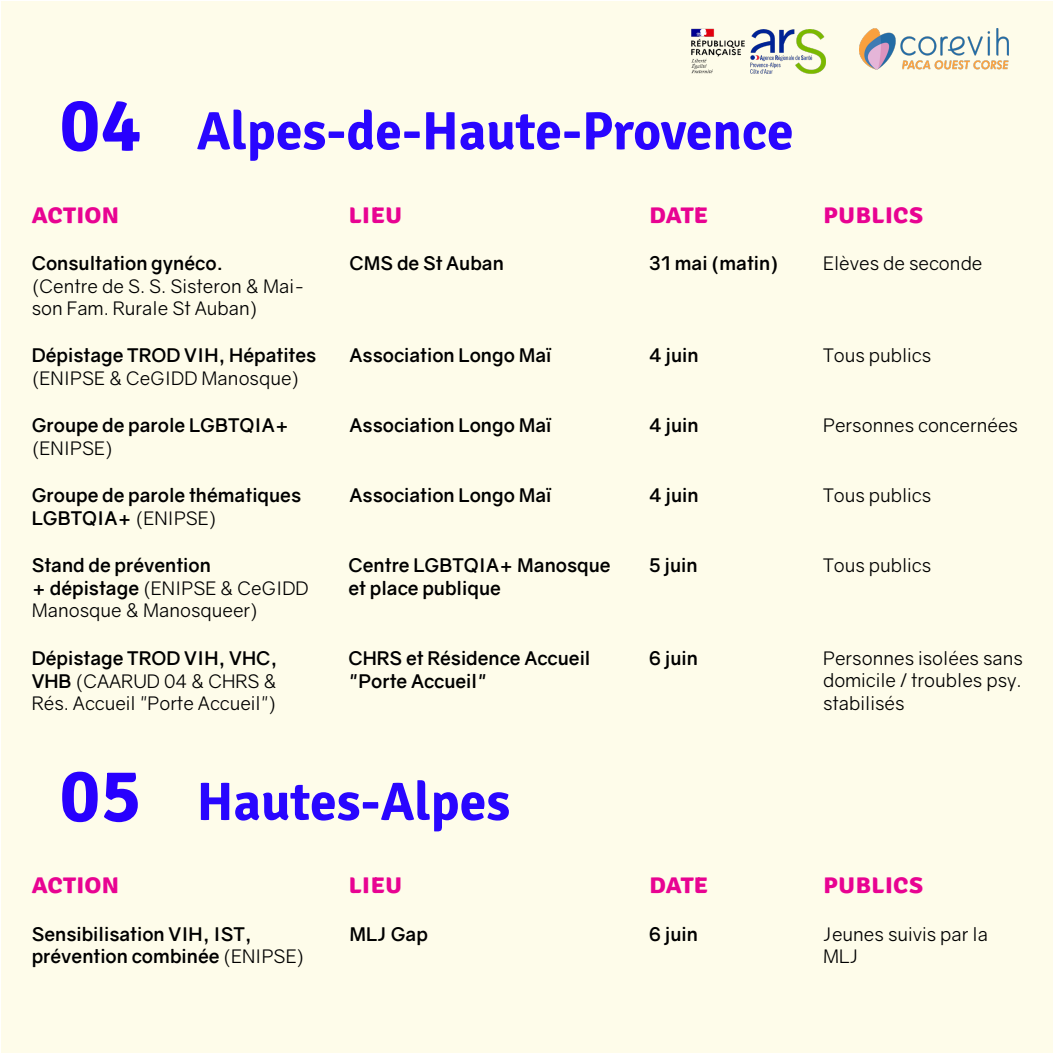
<style>
.page{position:relative;width:1053px;height:1053px;background:#fff}
.page>*{position:absolute;margin:0;border:0;box-sizing:border-box;transform-origin:0 0}
.t1{font:700 76.25px "Signika";color:#2800fe}
.t2{font:700 53.75px "Signika";color:#2906ff}
.t3{font:700 28.12px "Signika";color:#e80392}
.t4{font:700 18.75px/22.5px "Gravity";color:#000}
.t5{font:18.75px/22.5px "Gravity";color:#000}
.s1{font-weight:400}
.s2{font-weight:700}
</style>
<div class="page">
<div style="left:1px;top:1px;width:1051px;height:1051px;background:#fefcea"></div>
<img style="left:859px;top:28px;width:149px;height:42px">
<img style="left:752px;top:30px;width:73px;height:44px">
<img style="left:691px;top:28px;width:61px;height:46px">
<h1 class="t1" style="left:59px;top:70px;width:84px">04</h1>
<h2 class="t2" style="left:197px;top:93px;width:598px">Alpes-de-Haute-Provence</h2>
<h3 class="t3" style="left:32px;top:193px;width:89px">action</h3>
<h3 class="t3" style="left:348px;top:193px;width:55px">lieu</h3>
<h3 class="t3" style="left:649px;top:193px;width:61px">date</h3>
<h3 class="t3" style="left:823px;top:193px;width:101px">publics</h3>
<p class="t4" style="left:32px;top:252px;width:193px">Consultation gynéco.</p>
<p class="t5" style="left:32px;top:275px;width:274px">(Centre de S. S. Sisteron &amp; Mai&shy;son Fam. Rurale St Auban)</p>
<p class="t4" style="left:349px;top:252px;width:156px">CMS de St Auban</p>
<p class="t4" style="left:649px;top:252px;width:131px">31 mai (matin)</p>
<p class="t5" style="left:823px;top:252px;width:161px">Elèves de seconde</p>
<p class="t4" style="left:32px;top:344px;width:286px">Dépistage TROD VIH, Hépatites</p>
<p class="t5" style="left:32px;top:366px;width:269px">(ENIPSE &amp; CeGIDD Manosque)</p>
<p class="t4" style="left:349px;top:344px;width:203px">Association Longo Maï</p>
<p class="t4" style="left:649px;top:344px;width:51px">4 juin</p>
<p class="t5" style="left:823px;top:344px;width:110px">Tous publics</p>
<p class="t4" style="left:32px;top:414px;width:259px">Groupe de parole LGBTQIA+</p>
<p class="t5" style="left:32px;top:437px;width:83px">(ENIPSE)</p>
<p class="t4" style="left:32px;top:484px;width:271px">Groupe de parole thématiques<br>LGBTQIA+ <span class="s1">(ENIPSE)</span></p>
<p class="t5" style="left:32px;top:554px;width:278px"><span class="s2">Stand de prévention<br>+ dépistage</span> (ENIPSE &amp; CeGIDD<br>Manosque &amp; Manosqueer)</p>
<p class="t5" style="left:32px;top:647px;width:247px;text-align:justify"><span class="s2">Dépistage TROD VIH, VHC, VHB</span> (CAARUD 04 &amp; CHRS &amp; Rés. Accueil "Porte Accueil")</p>
<p class="t4" style="left:349px;top:414px;width:203px">Association Longo Maï</p>
<p class="t4" style="left:649px;top:414px;width:51px">4 juin</p>
<p class="t4" style="left:349px;top:484px;width:203px">Association Longo Maï</p>
<p class="t4" style="left:649px;top:484px;width:51px">4 juin</p>
<p class="t4" style="left:348px;top:554px;width:264px">Centre LGBTQIA+ Manosque et place publique</p>
<p class="t4" style="left:649px;top:554px;width:50px">5 juin</p>
<p class="t4" style="left:348px;top:647px;width:243px">CHRS et Résidence Accueil "Porte Accueil"</p>
<p class="t4" style="left:649px;top:647px;width:50px">6 juin</p>
<p class="t5" style="left:823px;top:414px;width:196px">Personnes concernées</p>
<p class="t5" style="left:823px;top:484px;width:110px">Tous publics</p>
<p class="t5" style="left:823px;top:554px;width:110px">Tous publics</p>
<p class="t5" style="left:823px;top:646px;width:201px;text-align:justify">Personnes isolées sans domicile / troubles psy. stabilisés</p>
<h1 class="t1" style="left:59px;top:740px;width:84px">05</h1>
<h2 class="t2" style="left:197px;top:763px;width:315px">Hautes-Alpes</h2>
<h3 class="t3" style="left:32px;top:863px;width:89px">action</h3>
<h3 class="t3" style="left:348px;top:863px;width:55px">lieu</h3>
<h3 class="t3" style="left:649px;top:863px;width:61px">date</h3>
<h3 class="t3" style="left:823px;top:863px;width:101px">publics</h3>
<p class="t4" style="left:32px;top:922px;width:274px">Sensibilisation VIH, IST, prévention combinée <span class="s1">(ENIPSE)</span></p>
<p class="t4" style="left:349px;top:922px;width:80px">MLJ Gap</p>
<p class="t4" style="left:649px;top:922px;width:50px">6 juin</p>
<p class="t5" style="left:823px;top:922px;width:166px">Jeunes suivis par la<br>MLJ</p>
</div>
